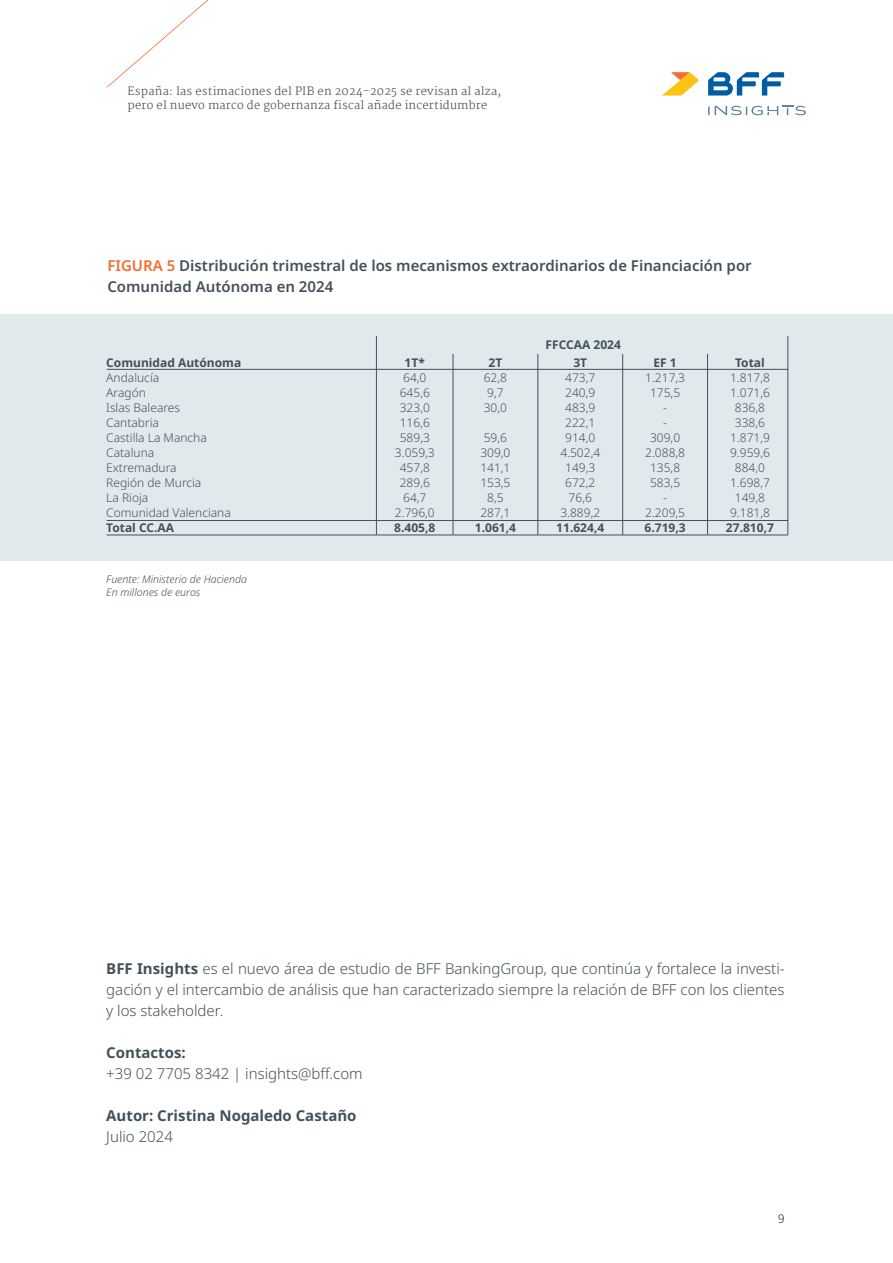
<style>
.page{position:relative;width:893px;height:1263px;background:#fff}
.page>*{position:absolute;margin:0;border:0;box-sizing:border-box;transform-origin:0 0}
.t1{font:300 15px/21px "Noto Sans";color:#425159;text-align:justify}
.t2{font:600 15px/21px "Noto Sans";color:#425159}
.t3{font:700 15px "Noto Sans";color:#425159}
.t4{font:300 12px "Noto Sans";color:#425159}
.t5{font:700 12px "Noto Sans";color:#425159}
.t6{font:300 12px "Noto Sans TC";color:#231f20}
.t7{font:300 11.25px "Martel";letter-spacing:.02em;color:#425159}
.t8{font:italic 300 10.5px "Noto Sans";color:#425159}
.s1{color:#f36e31}
.s2{font-weight:700}
</style>
<div class="page">
<svg style="left:708px;top:72px;width:76px;height:24px"></svg>
<svg style="left:662px;top:72px;width:37px;height:24px"></svg>
<svg style="left:708px;top:106px;width:98px;height:9px"></svg>
<div style="left:0;top:314px;width:893px;height:247px;background:#e2e9ed"></div>
<hr style="left:107px;top:369px;width:681px;height:1px;background:#425159">
<hr style="left:107px;top:520px;width:681px;height:1px;background:#425159">
<hr style="left:107px;top:535px;width:681px;height:1px;background:#425159">
<hr style="left:788px;top:336px;width:1px;height:199px;background:#425159">
<hr style="left:376px;top:336px;width:1px;height:199px;background:#425159">
<hr style="left:453px;top:354px;width:1px;height:181px;background:#425159">
<hr style="left:538px;top:354px;width:1px;height:181px;background:#425159">
<hr style="left:622px;top:354px;width:1px;height:181px;background:#425159">
<hr style="left:707px;top:354px;width:1px;height:181px;background:#425159">
<svg style="left:107px;top:0;width:101px;height:87px"></svg>
<p class="t7" style="left:128px;top:85px;width:375px">España: las estimaciones del PIB en 2024-2025 se revisan al alza,</p>
<p class="t7" style="left:128px;top:99px;width:361px">pero el nuevo marco de gobernanza fiscal añade incertidumbre</p>
<p class="t2" style="left:107px;top:256px;width:646px"><span class="s1">FIGURA 5</span> Distribución trimestral de los mecanismos extraordinarios de Financiación por<br>Comunidad Autónoma en 2024</p>
<p class="t5" style="left:106px;top:354px;width:136px">Comunidad Autónoma</p>
<p class="t4" style="left:106px;top:369px;width:54px">Andalucía</p>
<p class="t4" style="left:106px;top:384px;width:41px">Aragón</p>
<p class="t4" style="left:106px;top:399px;width:75px">Islas Baleares</p>
<p class="t4" style="left:106px;top:414px;width:54px">Cantabria</p>
<p class="t4" style="left:106px;top:429px;width:102px">Castilla La Mancha</p>
<p class="t4" style="left:106px;top:444px;width:49px">Cataluna</p>
<p class="t4" style="left:106px;top:459px;width:72px">Extremadura</p>
<p class="t4" style="left:106px;top:474px;width:97px">Región de Murcia</p>
<p class="t4" style="left:106px;top:489px;width:44px">La Rioja</p>
<p class="t4" style="left:106px;top:504px;width:126px">Comunidad Valenciana</p>
<p class="t5" style="left:106px;top:519px;width:69px">Total CC.AA</p>
<p class="t8" style="left:106px;top:571px;width:142px">Fuente: Ministerio de Hacienda</p>
<p class="t8" style="left:106px;top:585px;width:96px">En millones de euros</p>
<p class="t5" style="left:405px;top:354px;width:22px">1T*</p>
<p class="t4" style="left:403px;top:369px;width:25px">64,0</p>
<p class="t4" style="left:400px;top:384px;width:32px">645,6</p>
<p class="t4" style="left:400px;top:399px;width:32px">323,0</p>
<p class="t4" style="left:400px;top:414px;width:32px">116,6</p>
<p class="t4" style="left:400px;top:429px;width:32px">589,3</p>
<p class="t4" style="left:395px;top:444px;width:41px">3.059,3</p>
<p class="t4" style="left:400px;top:459px;width:32px">457,8</p>
<p class="t4" style="left:400px;top:474px;width:32px">289,6</p>
<p class="t4" style="left:403px;top:489px;width:25px">64,7</p>
<p class="t4" style="left:395px;top:504px;width:41px">2.796,0</p>
<p class="t5" style="left:394px;top:519px;width:43px">8.405,8</p>
<p class="t5" style="left:488px;top:354px;width:15px">2T</p>
<p class="t4" style="left:484px;top:369px;width:25px">62,8</p>
<p class="t4" style="left:487px;top:384px;width:18px">9,7</p>
<p class="t4" style="left:484px;top:399px;width:25px">30,0</p>
<p class="t4" style="left:484px;top:429px;width:25px">59,6</p>
<p class="t4" style="left:480px;top:444px;width:32px">309,0</p>
<p class="t4" style="left:480px;top:459px;width:32px">141,1</p>
<p class="t4" style="left:480px;top:474px;width:32px">153,5</p>
<p class="t4" style="left:487px;top:489px;width:18px">8,5</p>
<p class="t4" style="left:480px;top:504px;width:32px">287,1</p>
<p class="t5" style="left:475px;top:519px;width:43px">1.061,4</p>
<p class="t5" style="left:546px;top:336px;width:77px">FFCCAA 2024</p>
<p class="t5" style="left:573px;top:354px;width:15px">3T</p>
<p class="t4" style="left:565px;top:369px;width:32px">473,7</p>
<p class="t4" style="left:565px;top:384px;width:32px">240,9</p>
<p class="t4" style="left:565px;top:399px;width:32px">483,9</p>
<p class="t4" style="left:565px;top:414px;width:32px">222,1</p>
<p class="t4" style="left:565px;top:429px;width:32px">914,0</p>
<p class="t4" style="left:560px;top:444px;width:41px">4.502,4</p>
<p class="t4" style="left:565px;top:459px;width:32px">149,3</p>
<p class="t4" style="left:565px;top:474px;width:32px">672,2</p>
<p class="t4" style="left:569px;top:489px;width:25px">76,6</p>
<p class="t4" style="left:560px;top:504px;width:41px">3.889,2</p>
<p class="t5" style="left:556px;top:519px;width:50px">11.624,4</p>
<p class="t5" style="left:653px;top:354px;width:25px">EF 1</p>
<p class="t4" style="left:645px;top:369px;width:41px">1.217,3</p>
<p class="t4" style="left:650px;top:384px;width:32px">175,5</p>
<p class="t4" style="left:663px;top:399px;width:5px">-</p>
<p class="t4" style="left:663px;top:414px;width:5px">-</p>
<p class="t4" style="left:650px;top:429px;width:32px">309,0</p>
<p class="t4" style="left:645px;top:444px;width:41px">2.088,8</p>
<p class="t4" style="left:650px;top:459px;width:32px">135,8</p>
<p class="t4" style="left:650px;top:474px;width:32px">583,5</p>
<p class="t4" style="left:663px;top:489px;width:5px">-</p>
<p class="t4" style="left:645px;top:504px;width:41px">2.209,5</p>
<p class="t5" style="left:644px;top:519px;width:43px">6.719,3</p>
<p class="t5" style="left:735px;top:354px;width:31px">Total</p>
<p class="t4" style="left:730px;top:369px;width:41px">1.817,8</p>
<p class="t4" style="left:730px;top:384px;width:41px">1.071,6</p>
<p class="t4" style="left:735px;top:399px;width:32px">836,8</p>
<p class="t4" style="left:735px;top:414px;width:32px">338,6</p>
<p class="t4" style="left:730px;top:429px;width:41px">1.871,9</p>
<p class="t4" style="left:730px;top:444px;width:41px">9.959,6</p>
<p class="t4" style="left:735px;top:459px;width:32px">884,0</p>
<p class="t4" style="left:730px;top:474px;width:41px">1.698,7</p>
<p class="t4" style="left:735px;top:489px;width:32px">149,8</p>
<p class="t4" style="left:730px;top:504px;width:41px">9.181,8</p>
<p class="t5" style="left:726px;top:519px;width:50px">27.810,7</p>
<p class="t1" style="left:106px;top:959px;width:680px"><span class="s2">BFF Insights</span> es el nuevo área de estudio de BFF BankingGroup, que continúa y fortalece la investi&shy;gación y el intercambio de análisis que han caracterizado siempre la relación de BFF con los clientes y los stakeholder.</p>
<p class="t3" style="left:106px;top:1042px;width:81px">Contactos:</p>
<p class="t1" style="left:106px;top:1064px;width:258px">+39 02 7705 8342 | insights@bff.com</p>
<p class="t3" style="left:106px;top:1105px;width:252px">Autor: Cristina Nogaledo Castaño</p>
<p class="t1" style="left:106px;top:1127px;width:68px">Julio 2024</p>
<p class="t6" style="left:778px;top:1212px;width:8px">9</p>
</div>
